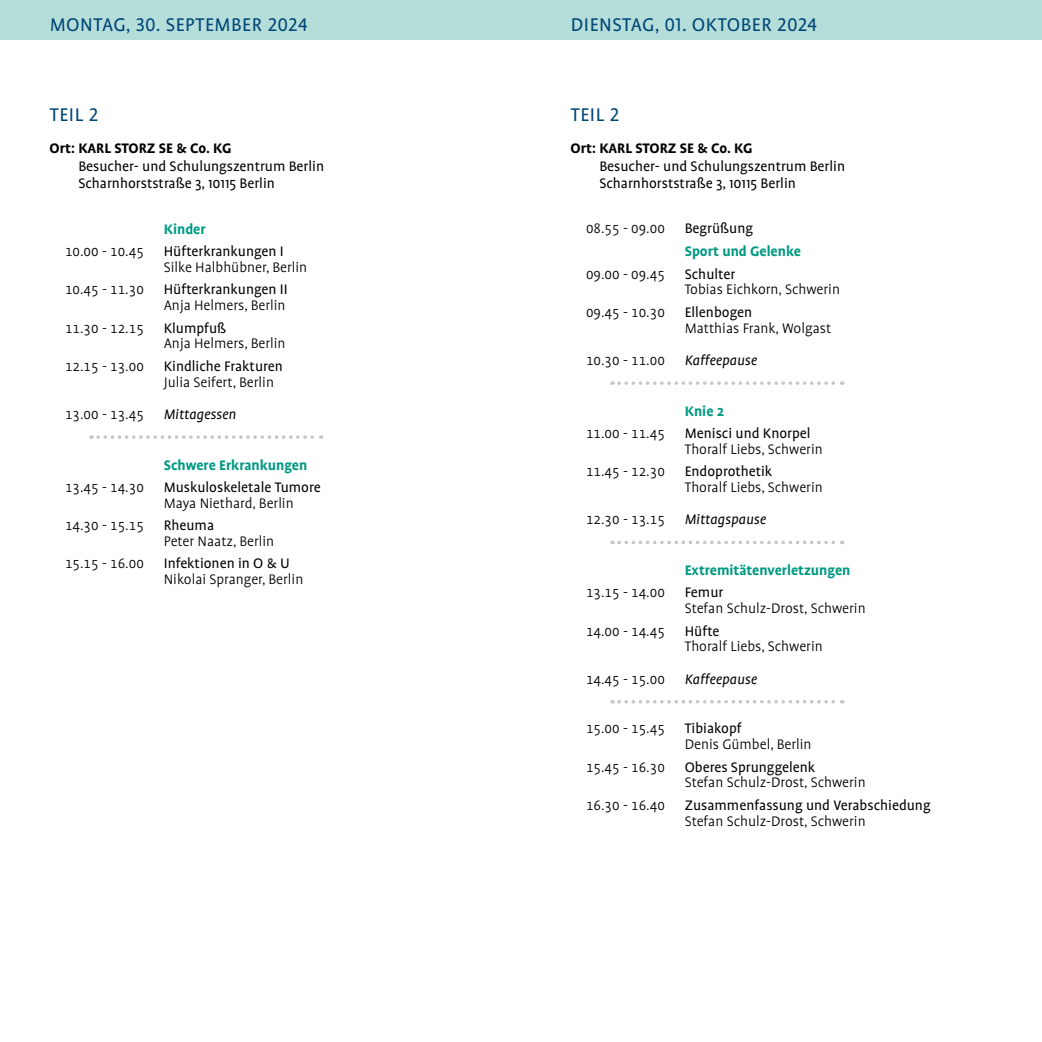
<style>
.page{position:relative;width:1042px;height:1042px;background:#fff}
.page>*{position:absolute;margin:0;border:0;box-sizing:border-box;transform-origin:0 0}
.Head_blauer_Kasten{font:21px "Profile Pro";letter-spacing:.025em;color:#004676}
.Programm_Referent{font:300 15.75px "Profile Pro";color:#000}
.Programm_2014{font:15.75px "Profile Pro";color:#000}
.Programm_2014-2{font:300 15.75px "Profile Pro";color:#000}
._02_Fließtext{font:15.75px/17.5px "Profile Pro";color:#000}
.Programm_Überschrift{font:700 15.75px "Profile Pro";color:#009982}
.Pause_Linie{font:italic 15.75px "Profile Pro";color:#000}
.Pause_Linie-2{font:300 15.75px "Profile Pro";color:#000}
.s1{font-weight:700}
</style>
<div class="page">
<div style="left:0;top:0;width:1042px;height:40px;background:#b5ddda"></div>
<svg style="left:98px;top:435px;width:224px;height:4px"></svg>
<svg style="left:619px;top:381px;width:224px;height:4px"></svg>
<svg style="left:619px;top:541px;width:224px;height:3px"></svg>
<svg style="left:619px;top:700px;width:224px;height:3px"></svg>
<p class="Head_blauer_Kasten" style="left:50px;top:13px;width:260px">MONTAG, 30. SEPTEMBER 2024</p>
<p class="Head_blauer_Kasten" style="left:571px;top:13px;width:248px">DIENSTAG, 01. OKTOBER 2024</p>
<p class="Head_blauer_Kasten" style="left:50px;top:103px;width:50px">TEIL 2</p>
<p class="_02_Fließtext" style="left:78px;top:140px;width:247px;text-indent:-29px"><span class="s1">Ort: KARL STORZ SE &amp; Co. KG<br></span>Besucher- und Schulungszentrum Berlin<br>Scharnhorststraße 3, 10115 Berlin</p>
<p class="Programm_Überschrift" style="left:164px;top:220px;width:43px">Kinder</p>
<p class="Programm_2014-2" style="left:65px;top:243px;width:80px">10.00 - 10.45</p>
<p class="Programm_2014" style="left:164px;top:243px;width:122px">Hüfterkrankungen I</p>
<p class="Programm_Referent" style="left:164px;top:259px;width:145px">Silke Halbhübner, Berlin</p>
<p class="Programm_2014-2" style="left:65px;top:281px;width:80px">10.45 - 11.30</p>
<p class="Programm_2014" style="left:164px;top:281px;width:126px">Hüfterkrankungen II</p>
<p class="Programm_Referent" style="left:164px;top:297px;width:123px">Anja Helmers, Berlin</p>
<p class="Programm_2014-2" style="left:65px;top:319px;width:80px">11.30 - 12.15</p>
<p class="Programm_2014" style="left:164px;top:319px;width:64px">Klumpfuß</p>
<p class="Programm_Referent" style="left:164px;top:335px;width:123px">Anja Helmers, Berlin</p>
<p class="Programm_2014-2" style="left:65px;top:357px;width:80px">12.15 - 13.00</p>
<p class="Programm_2014" style="left:164px;top:357px;width:121px">Kindliche Frakturen</p>
<p class="Programm_Referent" style="left:164px;top:373px;width:112px">Julia Seifert, Berlin</p>
<p class="Pause_Linie-2" style="left:65px;top:406px;width:80px">13.00 - 13.45</p>
<p class="Pause_Linie" style="left:164px;top:405px;width:74px">Mittagessen</p>
<p class="Programm_Überschrift" style="left:164px;top:455px;width:145px">Schwere Erkrankungen</p>
<p class="Programm_2014-2" style="left:65px;top:479px;width:80px">13.45 - 14.30</p>
<p class="Programm_2014" style="left:164px;top:478px;width:158px">Muskuloskeletale Tumore</p>
<p class="Programm_Referent" style="left:164px;top:494px;width:131px">Maya Niethard, Berlin</p>
<p class="Programm_2014-2" style="left:65px;top:517px;width:80px">14.30 - 15.15</p>
<p class="Programm_2014" style="left:164px;top:517px;width:52px">Rheuma</p>
<p class="Programm_Referent" style="left:164px;top:532px;width:112px">Peter Naatz, Berlin</p>
<p class="Programm_2014-2" style="left:65px;top:555px;width:80px">15.15 - 16.00</p>
<p class="Programm_2014" style="left:164px;top:555px;width:128px">Infektionen in O &amp; U</p>
<p class="Programm_Referent" style="left:164px;top:571px;width:141px">Nikolai Spranger, Berlin</p>
<p class="Head_blauer_Kasten" style="left:571px;top:103px;width:50px">TEIL 2</p>
<p class="_02_Fließtext" style="left:599px;top:140px;width:247px;text-indent:-29px"><span class="s1">Ort: KARL STORZ SE &amp; Co. KG<br></span>Besucher- und Schulungszentrum Berlin<br>Scharnhorststraße 3, 10115 Berlin</p>
<p class="Programm_2014-2" style="left:586px;top:220px;width:80px">08.55 - 09.00</p>
<p class="Programm_2014" style="left:685px;top:219px;width:70px">Begrüßung</p>
<p class="Programm_Überschrift" style="left:685px;top:242px;width:118px">Sport und Gelenke</p>
<p class="Programm_2014-2" style="left:586px;top:265px;width:80px">09.00 - 09.45</p>
<p class="Programm_2014" style="left:685px;top:265px;width:52px">Schulter</p>
<p class="Programm_Referent" style="left:685px;top:281px;width:157px">Tobias Eichkorn, Schwerin</p>
<p class="Programm_2014-2" style="left:586px;top:303px;width:80px">09.45 - 10.30</p>
<p class="Programm_2014" style="left:685px;top:303px;width:69px">Ellenbogen</p>
<p class="Programm_Referent" style="left:685px;top:319px;width:148px">Matthias Frank, Wolgast</p>
<p class="Pause_Linie-2" style="left:586px;top:352px;width:80px">10.30 - 11.00</p>
<p class="Pause_Linie" style="left:685px;top:351px;width:74px">Kaffeepause</p>
<p class="Programm_Überschrift" style="left:685px;top:401px;width:41px">Knie 2</p>
<p class="Programm_2014-2" style="left:586px;top:425px;width:80px">11.00 - 11.45</p>
<p class="Programm_2014" style="left:685px;top:424px;width:127px">Menisci und Knorpel</p>
<p class="Programm_Referent" style="left:685px;top:440px;width:140px">Thoralf Liebs, Schwerin</p>
<p class="Programm_2014-2" style="left:586px;top:463px;width:80px">11.45 - 12.30</p>
<p class="Programm_2014" style="left:685px;top:463px;width:89px">Endoprothetik</p>
<p class="Programm_Referent" style="left:685px;top:479px;width:140px">Thoralf Liebs, Schwerin</p>
<p class="Pause_Linie-2" style="left:586px;top:511px;width:80px">12.30 - 13.15</p>
<p class="Pause_Linie" style="left:685px;top:511px;width:83px">Mittagspause</p>
<p class="Programm_Überschrift" style="left:685px;top:561px;width:167px">Extremitätenverletzungen</p>
<p class="Programm_2014-2" style="left:586px;top:584px;width:80px">13.15 - 14.00</p>
<p class="Programm_2014" style="left:685px;top:584px;width:40px">Femur</p>
<p class="Programm_Referent" style="left:685px;top:600px;width:182px">Stefan Schulz-Drost, Schwerin</p>
<p class="Programm_2014-2" style="left:586px;top:622px;width:80px">14.00 - 14.45</p>
<p class="Programm_2014" style="left:685px;top:622px;width:36px">Hüfte</p>
<p class="Programm_Referent" style="left:685px;top:638px;width:140px">Thoralf Liebs, Schwerin</p>
<p class="Pause_Linie-2" style="left:586px;top:670px;width:80px">14.45 - 15.00</p>
<p class="Pause_Linie" style="left:685px;top:670px;width:74px">Kaffeepause</p>
<p class="Programm_2014-2" style="left:586px;top:720px;width:80px">15.00 - 15.45</p>
<p class="Programm_2014" style="left:685px;top:720px;width:58px">Tibiakopf</p>
<p class="Programm_Referent" style="left:685px;top:736px;width:128px">Denis Gümbel, Berlin</p>
<p class="Programm_2014-2" style="left:586px;top:758px;width:80px">15.45 - 16.30</p>
<p class="Programm_2014" style="left:685px;top:758px;width:132px">Oberes Sprunggelenk</p>
<p class="Programm_Referent" style="left:685px;top:774px;width:182px">Stefan Schulz-Drost, Schwerin</p>
<p class="Programm_2014-2" style="left:586px;top:796px;width:80px">16.30 - 16.40</p>
<p class="Programm_2014" style="left:685px;top:796px;width:247px">Zusammenfassung und Verabschiedung</p>
<p class="Programm_Referent" style="left:685px;top:812px;width:182px">Stefan Schulz-Drost, Schwerin</p>
</div>
